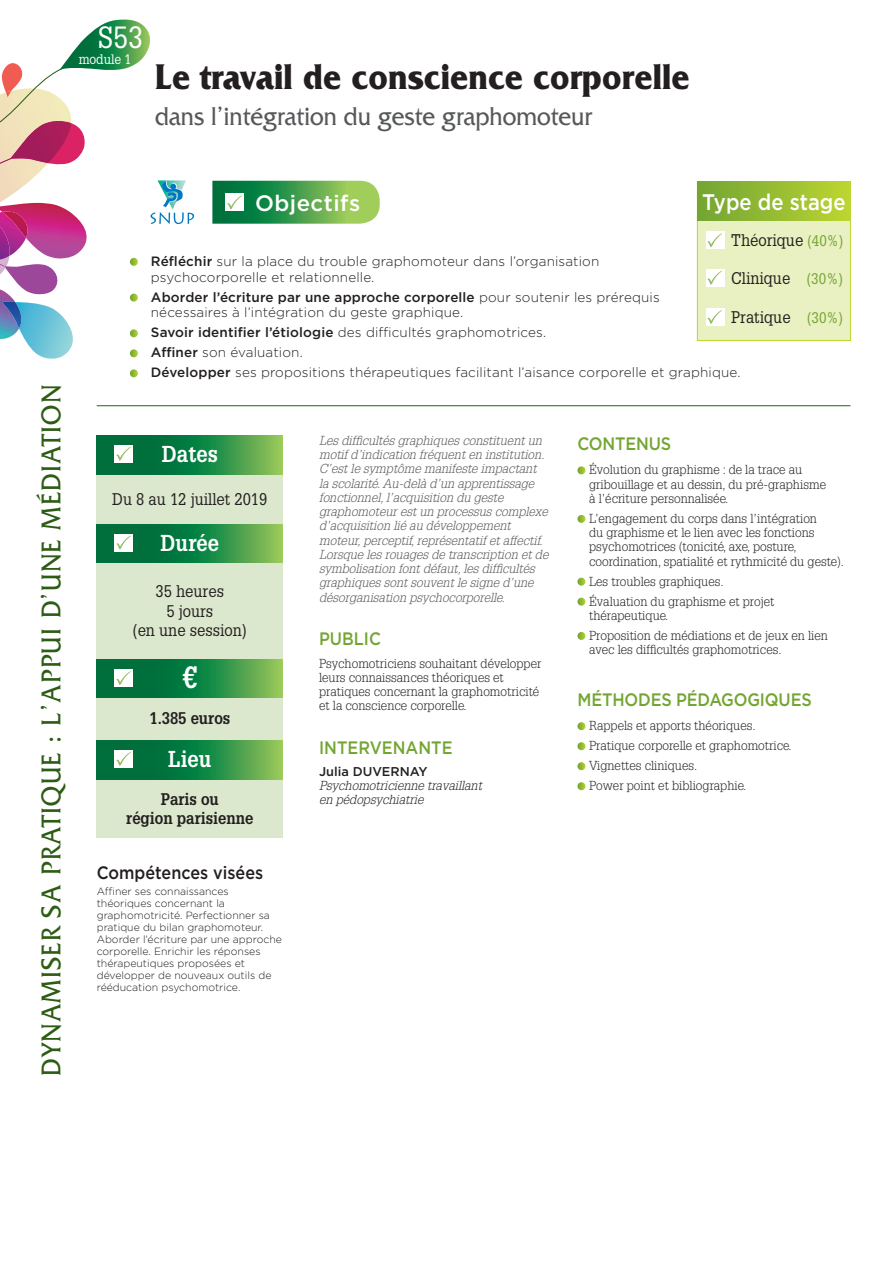
<style>
.page{position:relative;width:893px;height:1263px;background:#fff}
.page>*{position:absolute;margin:0;border:0;box-sizing:border-box;transform-origin:0 0}
.t1{font:700 37.5px "Friz Quadrata Std";color:#231f20;scale:.9 1}
.t2{font:30px "Glypha LT Std";color:#fff;scale:.9 1}
.t3{font:700 30px "Glypha LT Std";color:#fff;scale:.9 1}
.t4{font:28.5px "Friz Quadrata Std";letter-spacing:.05em;color:#2d5c14;scale:.9 1}
.t5{font:27px "Friz Quadrata Std";color:#57585a;scale:.9 1}
.t6{font:700 22.5px "Glypha LT Std";color:#fff;scale:.9 1}
.t7{font:500 22.5px "Gotham";color:#fff;scale:.9 1}
.t8{font:500 22.35px "Gotham";letter-spacing:.02em;color:#fff}
.t9{font:500 18px "Gotham";letter-spacing:-.01em;color:#73a532;scale:.9 1}
.t10{font:500 18px "Gotham";color:#231f20;scale:.9 1}
.t11{font:16.5px/19.5px "Glypha LT Std";color:#231f20;text-align:center;scale:.9 1}
.t12{font:700 16.5px/19.5px "Glypha LT Std";color:#231f20;text-align:center;scale:.9 1}
.t13{font:300 13.5px/15.8px "Gotham";letter-spacing:.01em;color:#231f20}
.t14{font:13.5px "Glypha LT Std";color:#fff;scale:.9 1}
.t15{font:300 12.75px/14.2px "Glypha LT Std";color:#231f20}
.t16{font:italic 300 12.75px/14.2px "Glypha LT Std";color:#57585a}
.t17{font:italic 300 12.75px/14.2px "Glypha LT Std";color:#231f20}
.t18{font:500 12.75px "Gotham";color:#231f20}
.t19{font:300 10.5px/12px "Gotham";color:#231f20}
.s1{font-size:15px;color:#73a532}
.s2{font-weight:500}
</style>
<div class="page">
<div style="left:97px;top:436px;width:186px;height:402px;background:#dce8cd"></div>
<svg style="left:194px;top:436px;width:89px;height:38px;background:#4aa14e"></svg>
<svg style="left:194px;top:524px;width:89px;height:39px;background:#4aa14e"></svg>
<svg style="left:97px;top:659px;width:186px;height:38px;background:#379649"></svg>
<hr style="left:97px;top:405px;width:753px;height:1px;background:#2d5c14">
<svg style="left:577px;top:466px;width:8px;height:8px"></svg>
<svg style="left:577px;top:515px;width:8px;height:8px"></svg>
<svg style="left:577px;top:578px;width:8px;height:8px"></svg>
<svg style="left:577px;top:598px;width:8px;height:8px"></svg>
<svg style="left:577px;top:632px;width:8px;height:8px"></svg>
<svg style="left:577px;top:722px;width:8px;height:8px"></svg>
<svg style="left:577px;top:742px;width:8px;height:8px"></svg>
<svg style="left:577px;top:762px;width:8px;height:8px"></svg>
<svg style="left:577px;top:782px;width:8px;height:8px"></svg>
<div style="left:115px;top:669px;width:18px;height:18px;background:#fff"></div>
<svg style="left:97px;top:741px;width:186px;height:38px;background:#258a46"></svg>
<div style="left:115px;top:750px;width:18px;height:18px;background:#fff"></div>
<svg style="left:116px;top:752px;width:15px;height:14px"></svg>
<div style="left:697px;top:182px;width:154px;height:159px;background:#e9f0c1;border:1px solid #bed630"></div>
<div style="left:697px;top:182px;width:153px;height:38px;background:linear-gradient(to right,#71a434,#bcd531)"></div>
<div style="left:706px;top:231px;width:18px;height:18px;background:#fff"></div>
<svg style="left:707px;top:233px;width:15px;height:14px"></svg>
<div style="left:706px;top:308px;width:18px;height:18px;background:#fff"></div>
<svg style="left:707px;top:310px;width:15px;height:14px"></svg>
<div style="left:706px;top:269px;width:18px;height:18px;background:#fff"></div>
<svg style="left:707px;top:271px;width:15px;height:14px"></svg>
<svg style="left:212px;top:181px;width:168px;height:43px;background:#57a75a"></svg>
<svg style="left:0;top:20px;width:194px;height:665px"></svg>
<h2 class="t2" style="left:98px;top:19px;width:52px">S53</h2>
<p class="t14" style="left:79px;top:51px;width:60px">module 1</p>
<h1 class="t1" style="left:155px;top:56px;width:595px">Le travail de conscience corporelle</h1>
<h3 class="t5" style="left:155px;top:101px;width:487px">dans l’intégration du geste graphomoteur</h3>
<h3 class="t4" style="left:35px;top:1076px;width:769px;rotate:-90deg">DYNAMISER SA PRATIQUE : L’APPUI D’UNE MÉDIATION</h3>
<h3 class="t7" style="left:702px;top:187px;width:161px">Type de stage</h3>
<p class="t11" style="left:731px;top:230px;width:126px">Théorique <span class="s1">(40%)</span></p>
<p class="t11" style="left:731px;top:268px;width:126px">Clinique <span class="s1">(30%)</span></p>
<p class="t11" style="left:731px;top:307px;width:126px">Pratique <span class="s1">(30%)</span></p>
<h3 class="t8" style="left:255px;top:189px;width:107px">Objectifs</h3>
<p class="t13" style="left:151px;top:253px;width:450px"><span class="s2">Réfléchir</span> sur la place du trouble graphomoteur dans l’organisation psychocorporelle et relationnelle.</p>
<p class="t13" style="left:151px;top:289px;width:510px"><span class="s2">Aborder l’écriture par une approche corporelle</span> pour soutenir les prérequis nécessaires à l’intégration du geste graphique.</p>
<p class="t13" style="left:151px;top:322px;width:591px;line-height:20px"><span class="s2">Savoir identifier l’étiologie</span> des difficultés graphomotrices.<br><span class="s2">Affiner</span> son évaluation.<br><span class="s2">Développer</span> ses propositions thérapeutiques facilitant l’aisance corporelle et graphique.</p>
<h3 class="t6" style="left:162px;top:440px;width:64px">Dates</h3>
<p class="t11" style="left:112px;top:489px;width:174px">Du 8 au 12 juillet 2019</p>
<h3 class="t6" style="left:161px;top:529px;width:67px">Durée</h3>
<p class="t11" style="left:133px;top:581px;width:128px">35 heures<br>5 jours<br>(en une session)</p>
<h2 class="t3" style="left:182px;top:659px;width:18px">€</h2>
<p class="t12" style="left:149px;top:708px;width:91px">1.385 euros</p>
<h3 class="t6" style="left:168px;top:745px;width:49px">Lieu</h3>
<p class="t12" style="left:126px;top:788px;width:143px">Paris ou<br>région parisienne</p>
<h3 class="t10" style="left:97px;top:860px;width:186px">Compétences visées</h3>
<p class="t19" style="left:97px;top:885px;width:187px">Affiner ses connaissances théoriques concernant la graphomotricité. Perfectionner sa pratique du bilan graphomoteur.<br>Aborder l’écriture par une approche corporelle. Enrichir les réponses thérapeutiques proposées et développer de nouveaux outils de rééducation psychomotrice.</p>
<p class="t16" style="left:319px;top:434px;width:231px">Les difficultés graphiques constituent un motif d’indication fréquent en institution.<br>C’est le symptôme manifeste impactant la scolarité. Au-delà d’un apprentissage fonctionnel, l’acquisition du geste graphomoteur est un processus complexe d’acquisition lié au développement moteur, perceptif, représentatif et affectif.<br>Lorsque les rouages de transcription et de symbolisation font défaut, les difficultés graphiques sont souvent le signe d’une désorganisation psychocorporelle.</p>
<h3 class="t9" style="left:319px;top:627px;width:70px">PUBLIC</h3>
<p class="t15" style="left:319px;top:656px;width:224px">Psychomotriciens souhaitant développer leurs connaissances théoriques et pratiques concernant la graphomotricité et la conscience corporelle.</p>
<h3 class="t9" style="left:319px;top:735px;width:150px">INTERVENANTE</h3>
<p class="t18" style="left:319px;top:763px;width:110px">Julia DUVERNAY</p>
<p class="t17" style="left:319px;top:779px;width:164px">Psychomotricienne travaillant en pédopsychiatrie</p>
<h3 class="t9" style="left:577px;top:432px;width:106px">CONTENUS</h3>
<p class="t15" style="left:589px;top:463px;width:238px">Évolution du graphisme : de la trace au gribouillage et au dessin, du pré-graphisme à l’écriture personnalisée.</p>
<p class="t15" style="left:589px;top:511px;width:256px">L’engagement du corps dans l’intégration<br>du graphisme et le lien avec les fonctions psychomotrices (tonicité, axe, posture, coordination, spatialité et rythmicité du geste).</p>
<p class="t15" style="left:589px;top:571px;width:187px;line-height:20px">Les troubles graphiques.<br>Évaluation du graphisme et projet</p>
<p class="t15" style="left:589px;top:606px;width:240px;line-height:20px">thérapeutique.<br>Proposition de médiations et de jeux en lien</p>
<p class="t15" style="left:589px;top:643px;width:194px">avec les difficultés graphomotrices.</p>
<h3 class="t9" style="left:577px;top:688px;width:262px">MÉTHODES PÉDAGOGIQUES</h3>
<p class="t15" style="left:589px;top:716px;width:204px;line-height:20px">Rappels et apports théoriques.<br>Pratique corporelle et graphomotrice.<br>Vignettes cliniques.<br>Power point et bibliographie.</p>
</div>
